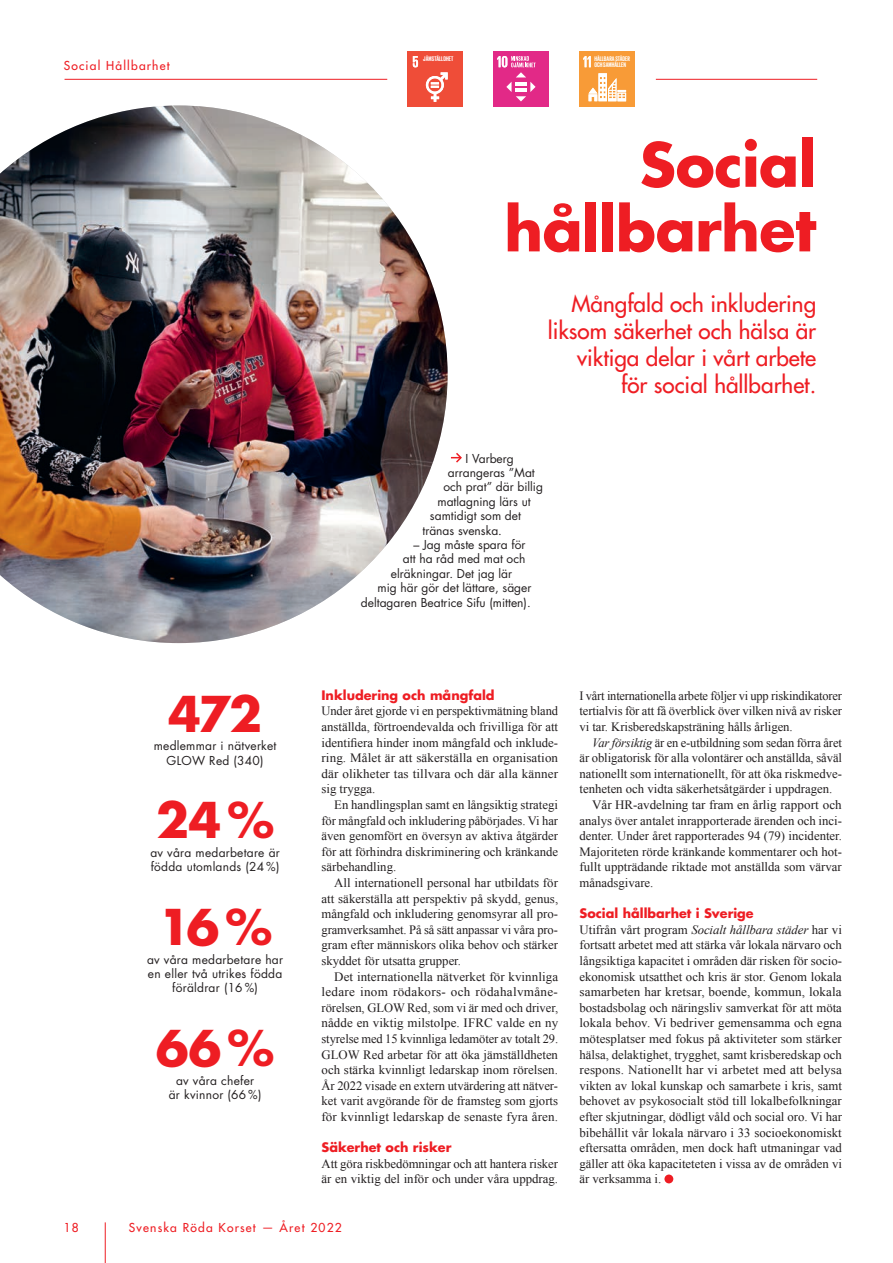
<style>
.page{position:relative;width:893px;height:1263px;background:#fff}
.page>*{position:absolute;margin:0;border:0;box-sizing:border-box;transform-origin:0 0}
.Rubrik_Stor_Röd{font:700 59.1px "Futura Std";letter-spacing:-.015em;color:#ee1d23}
.Siffra{font:700 48px "Futura Std";letter-spacing:-.045em;color:#ee1d23}
.Ingress{font:500 22.5px/27px "Futura Std";color:#ee1d23;text-align:right}
.Brödtext{font:12.75px/15.6px "Times New Roman";color:#231f20;text-align:justify}
.Brödtext_ej_indrag{font:12.75px/15.6px "Times New Roman";color:#231f20;text-align:justify}
.Brödtext_ej_indrag-2{font:700 12.75px "Futura Std";color:#ee1d23}
.Bildtext{font:12px "Futura Std";color:#231f20}
.Siffra_-_text_under{font:12px/14.4px "Futura Std";letter-spacing:.02em;color:#231f20;text-align:center}
.Vinjett_vänster{font:500 12px "Futura Std";letter-spacing:.1em;color:#ee1d23}
.t1{font:700 6.9px/6.6px "Giorgio Sans";letter-spacing:.005em;color:#fff}
.s1{font-style:italic}
</style>
<div class="page">
<hr style="left:105px;top:1222px;width:1px;height:41px;background:#ee1d23">
<svg style="left:451px;top:453px;width:11px;height:10px"></svg>
<img style="left:0;top:105px;width:448px;height:538px">
<div style="left:664px;top:1174px;width:9px;height:9px;background:#ee1d23;border-radius:50%"></div>
<hr style="left:656px;top:79px;width:161px;height:1px;background:#ee1d23">
<div style="left:579px;top:51px;width:56px;height:56px;background:#f89b37"></div>
<svg style="left:583px;top:56px;width:8px;height:11px"></svg>
<svg style="left:589px;top:73px;width:37px;height:28px"></svg>
<hr style="left:65px;top:79px;width:322px;height:1px;background:#ee1d23">
<div style="left:407px;top:51px;width:56px;height:56px;background:#ef4d38"></div>
<svg style="left:413px;top:56px;width:5px;height:11px"></svg>
<svg style="left:426px;top:72px;width:22px;height:30px"></svg>
<div style="left:493px;top:51px;width:56px;height:56px;background:#e22987"></div>
<svg style="left:497px;top:56px;width:39px;height:45px"></svg>
<p class="Vinjett_vänster" style="left:64px;top:58px;width:107px">Social Hållbarhet</p>
<p class="Siffra" style="left:168px;top:682px;width:95px">472</p>
<p class="Siffra_-_text_under" style="left:154px;top:739px;width:124px">medlemmar i nätverket<br>GLOW Red (340)</p>
<p class="Siffra" style="left:156px;top:788px;width:120px">24%</p>
<p class="Siffra_-_text_under" style="left:151px;top:860px;width:130px">födda utomlands (24 %)</p>
<p class="Siffra_-_text_under" style="left:150px;top:845px;width:131px">av våra medarbetare är</p>
<p class="Siffra" style="left:158px;top:895px;width:116px">16%</p>
<p class="Siffra_-_text_under" style="left:148px;top:966px;width:136px">en eller två utrikes födda föräldrar (16 %)</p>
<p class="Siffra" style="left:156px;top:1016px;width:120px">66%</p>
<p class="Siffra_-_text_under" style="left:169px;top:1073px;width:94px">av våra chefer<br>är kvinnor (66 %)</p>
<p class="Siffra_-_text_under" style="left:147px;top:952px;width:138px">av våra medarbetare har</p>
<p class="t1" style="left:423px;top:55px;width:32px">JÄMSTÄLLDHET</p>
<p class="t1" style="left:594px;top:55px;width:37px">HÅLLBARA STÄDER<br>OCH SAMHÄLLEN</p>
<p class="Rubrik_Stor_Röd" style="left:639px;top:125px;width:178px">Social</p>
<p class="Rubrik_Stor_Röd" style="left:504px;top:190px;width:313px">hållbarhet</p>
<p class="Ingress" style="left:548px;top:290px;width:270px">Mångfald och inkludering liksom säkerhet och hälsa är viktiga delar i vårt arbete för social hållbarhet.</p>
<p class="Bildtext" style="left:466px;top:450px;width:50px">I Varberg</p>
<p class="Bildtext" style="left:448px;top:465px;width:88px">arrangeras ”Mat</p>
<p class="Bildtext" style="left:443px;top:479px;width:101px">och prat” där billig</p>
<p class="Bildtext" style="left:437px;top:494px;width:95px">matlagning lärs ut</p>
<p class="Bildtext" style="left:430px;top:508px;width:93px">samtidigt som det</p>
<p class="Bildtext" style="left:422px;top:522px;width:81px">tränas svenska.</p>
<p class="Bildtext" style="left:413px;top:537px;width:114px">– Jag måste spara för</p>
<p class="Bildtext" style="left:403px;top:551px;width:124px">att ha råd med mat och</p>
<p class="Bildtext" style="left:391px;top:566px;width:123px">elräkningar. Det jag lär</p>
<p class="Bildtext" style="left:377px;top:580px;width:156px">mig här gör det lättare, säger</p>
<p class="Bildtext" style="left:361px;top:594px;width:171px">deltagaren Beatrice Sifu (mitten).</p>
<p class="Brödtext_ej_indrag-2" style="left:321px;top:686px;width:175px">Inkludering och mångfald</p>
<p class="Brödtext_ej_indrag" style="left:321px;top:703px;width:238px">Under året gjorde vi en perspektivmätning bland anställda, förtroendevalda och frivilliga för att identifiera hinder inom mångfald och inklude&shy;ring. Målet är att säkerställa en organisation där olikheter tas tillvara och där alla känner sig trygga.</p>
<p class="Brödtext" style="left:321px;top:797px;width:238px;text-indent:13px">En handlingsplan samt en långsiktig strategi för mångfald och inkludering påbörjades. Vi har även genomfört en översyn av aktiva åtgärder för att förhindra diskriminering och kränkande särbehandling.</p>
<p class="Brödtext" style="left:321px;top:875px;width:238px;text-indent:13px">All internationell personal har utbildats för att säkerställa att perspektiv på skydd, genus, mångfald och inkludering genomsyrar all pro&shy;gramverksamhet. På så sätt anpassar vi våra pro&shy;gram efter människors olika behov och stärker skyddet för utsatta grupper.</p>
<p class="Brödtext" style="left:321px;top:968px;width:238px;text-indent:13px">Det internationella nätverket för kvinnliga ledare inom rödakors- och rödahalvmåne&shy;rörelsen, GLOW Red, som vi är med och driver, nådde en viktig milstolpe. IFRC valde en ny styrelse med 15 kvinnliga ledamöter av totalt 29.<br>GLOW Red arbetar för att öka jämställdheten och stärka kvinnligt ledarskap inom rörelsen.<br>År 2022 visade en extern utvärdering att nätver&shy;ket varit avgörande för de framsteg som gjorts för kvinnligt ledarskap de senaste fyra åren.</p>
<p class="Brödtext_ej_indrag-2" style="left:321px;top:1139px;width:131px">Säkerhet och risker</p>
<p class="Brödtext_ej_indrag" style="left:321px;top:1155px;width:238px">Att göra riskbedömningar och att hantera risker är en viktig del inför och under våra uppdrag.</p>
<p class="Brödtext_ej_indrag" style="left:579px;top:687px;width:264px">I vårt internationella arbete följer vi upp riskindikatorer tertialvis för att få överblick över vilken nivå av risker vi tar. Krisberedskapsträning hålls årligen.</p>
<p class="Brödtext" style="left:579px;top:734px;width:264px;text-indent:13px"><span class="s1">Var försiktig</span> är en e-utbildning som sedan förra året är obligatorisk för alla volontärer och anställda, såväl nationellt som internationellt, för att öka riskmedve&shy;tenheten och vidta säkerhetsåtgärder i uppdragen.</p>
<p class="Brödtext" style="left:579px;top:797px;width:264px;text-indent:13px">Vår HR-avdelning tar fram en årlig rapport och analys över antalet inrapporterade ärenden och inci&shy;denter. Under året rapporterades 94 (79) incidenter.<br>Majoriteten rörde kränkande kommentarer och hot&shy;fullt uppträdande riktade mot anställda som värvar månadsgivare.</p>
<p class="Brödtext_ej_indrag-2" style="left:579px;top:905px;width:176px">Social hållbarhet i Sverige</p>
<p class="Brödtext_ej_indrag" style="left:579px;top:921px;width:264px">Utifrån vårt program <span class="s1">Socialt hållbara städer</span> har vi fortsatt arbetet med att stärka vår lokala närvaro och långsiktiga kapacitet i områden där risken för socio&shy;ekonomisk utsatthet och kris är stor. Genom lokala samarbeten har kretsar, boende, kommun, lokala bostadsbolag och näringsliv samverkat för att möta lokala behov. Vi bedriver gemensamma och egna mötesplatser med fokus på aktiviteter som stärker hälsa, delaktighet, trygghet, samt krisberedskap och respons. Nationellt har vi arbetet med att belysa vikten av lokal kunskap och samarbete i kris, samt behovet av psykosocialt stöd till lokalbefolkningar efter skjutningar, dödligt våld och social oro. Vi har bibehållit vår lokala närvaro i 33 socioekonomiskt eftersatta områden, men dock haft utmaningar vad gäller att öka kapaciteteten i vissa av de områden vi är verksamma i.</p>
<p class="Vinjett_vänster" style="left:64px;top:1220px;width:17px">18</p>
<p class="Vinjett_vänster" style="left:129px;top:1220px;width:214px">Svenska Röda Korset — Året 2022</p>
</div>
